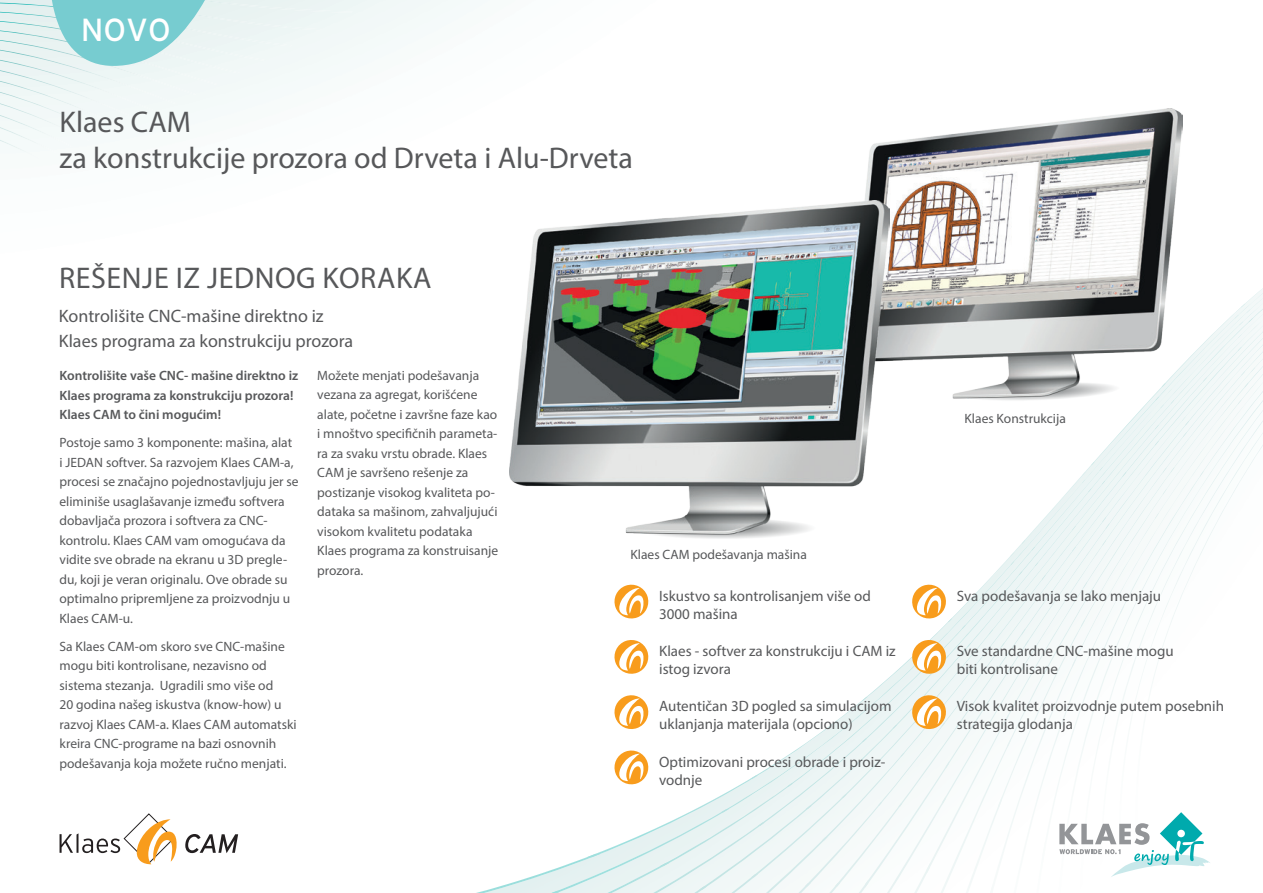
<style>
.page{position:relative;width:1263px;height:893px;background:#fff}
.page>*{position:absolute;margin:0;border:0;box-sizing:border-box;transform-origin:0 0}
.t1{font:31.95px "Interstate";color:#fff}
.t2{font:30px/36px "Myriad Pro";color:#57585a}
.t3{font:30px "Myriad Pro";letter-spacing:.02em;color:#57585a}
.t4{font:18px/25.5px "Myriad Pro";color:#57585a}
.t5{font:15px/18px "Myriad Pro";color:#57585a}
.t6{font:13.5px/19.5px "Myriad Pro";color:#57585a}
.t7{font:600 13.5px/19.5px "Myriad Pro";color:#57585a}
</style>
<div class="page">
<img style="left:0;top:85px;width:123px;height:42px">
<div style="left:0;top:92px;width:106px;height:41px;background:#f1f8f7"></div>
<img style="left:0;top:103px;width:89px;height:33px">
<img style="left:0;top:115px;width:73px;height:27px">
<img style="left:0;top:127px;width:56px;height:22px">
<img style="left:0;top:140px;width:39px;height:15px">
<div style="left:0;top:3px;width:292px;height:43px;background:#eaf3f2"></div>
<div style="left:0;top:12px;width:265px;height:49px;background:#ebf4f3"></div>
<div style="left:0;top:21px;width:240px;height:52px;background:#ecf4f4"></div>
<img style="left:0;top:30px;width:217px;height:55px">
<img style="left:476px;top:891px;width:10px;height:2px">
<img style="left:571px;top:843px;width:52px;height:20px">
<img style="left:743px;top:774px;width:15px;height:9px">
<img style="left:486px;top:863px;width:137px;height:30px">
<img style="left:669px;top:783px;width:89px;height:39px">
<img style="left:831px;top:705px;width:31px;height:20px">
<img style="left:623px;top:822px;width:76px;height:64px">
<img style="left:758px;top:743px;width:48px;height:51px">
<img style="left:862px;top:675px;width:30px;height:40px">
<img style="left:564px;top:886px;width:78px;height:7px">
<img style="left:699px;top:806px;width:52px;height:68px">
<img style="left:806px;top:725px;width:35px;height:69px">
<img style="left:892px;top:671px;width:4px;height:44px">
<img style="left:642px;top:874px;width:87px;height:19px">
<img style="left:751px;top:794px;width:71px;height:43px">
<img style="left:841px;top:715px;width:55px;height:38px">
<img style="left:729px;top:837px;width:76px;height:46px">
<img style="left:822px;top:753px;width:56px;height:49px">
<img style="left:722px;top:883px;width:40px;height:10px">
<img style="left:805px;top:802px;width:57px;height:78px">
<img style="left:878px;top:723px;width:18px;height:38px">
<img style="left:762px;top:883px;width:38px;height:10px">
<img style="left:835px;top:803px;width:27px;height:77px">
<img style="left:800px;top:880px;width:62px;height:13px">
<img style="left:865px;top:761px;width:31px;height:35px">
<img style="left:862px;top:796px;width:34px;height:96px">
<img style="left:871px;top:863px;width:25px;height:30px">
<img style="left:896px;top:532px;width:136px;height:361px">
<img style="left:965px;top:840px;width:67px;height:53px">
<img style="left:1032px;top:480px;width:46px;height:338px">
<img style="left:1078px;top:460px;width:18px;height:308px">
<img style="left:1096px;top:441px;width:17px;height:308px">
<img style="left:1113px;top:419px;width:19px;height:311px">
<img style="left:1132px;top:288px;width:131px;height:417px">
<svg style="left:60px;top:813px;width:117px;height:51px"></svg>
<svg style="left:185px;top:834px;width:53px;height:19px"></svg>
<svg style="left:614px;top:695px;width:35px;height:34px"></svg>
<svg style="left:614px;top:750px;width:35px;height:35px"></svg>
<svg style="left:614px;top:640px;width:35px;height:34px"></svg>
<svg style="left:614px;top:584px;width:35px;height:35px"></svg>
<svg style="left:910px;top:693px;width:38px;height:38px"></svg>
<svg style="left:910px;top:638px;width:38px;height:38px"></svg>
<svg style="left:910px;top:582px;width:38px;height:39px"></svg>
<svg style="left:50px;top:0;width:162px;height:66px"></svg>
<svg style="left:1059px;top:812px;width:151px;height:65px"></svg>
<img style="left:865px;top:108px;width:317px;height:294px">
<img style="left:509px;top:200px;width:380px;height:339px">
<h1 class="t1" style="left:81px;top:12px;width:92px">NOVO</h1>
<h2 class="t2" style="left:60px;top:103px;width:575px">Klaes CAM<br>za konstrukcije prozora od Drveta i Alu-Drveta</h2>
<h2 class="t3" style="left:59px;top:259px;width:374px">REŠENJE IZ JEDNOG KORAKA</h2>
<h3 class="t4" style="left:59px;top:303px;width:296px">Kontrolišite CNC-mašine direktno iz<br>Klaes programa za konstrukciju prozora</h3>
<p class="t7" style="left:60px;top:365px;width:240px">Kontrolišite vaše CNC- mašine direktno iz<br>Klaes programa za konstrukciju prozora!<br>Klaes CAM to čini mogućim!</p>
<p class="t6" style="left:60px;top:433px;width:241px">Postoje samo 3 komponente: mašina, alat i JEDAN softver. Sa razvojem Klaes CAM-a, procesi se značajno pojednostavljuju jer se eliminiše usaglašavanje između softvera dobavljača prozora i softvera za CNC&shy;kontrolu. Klaes CAM vam omogućava da vidite sve obrade na ekranu u 3D pregle&shy;du, koji je veran originalu. Ove obrade su optimalno pripremljene za proizvodnju u Klaes CAM-u.</p>
<p class="t6" style="left:60px;top:636px;width:239px">Sa Klaes CAM-om skoro sve CNC-mašine mogu biti kontrolisane, nezavisno od sistema stezanja. Ugradili smo više od<br>20 godina našeg iskustva (know-how) u razvoj Klaes CAM-a. Klaes CAM automatski kreira CNC-programe na bazi osnovnih podešavanja koja možete ručno menjati.</p>
<p class="t6" style="left:317px;top:365px;width:183px">Možete menjati podešavanja vezana za agregat, korišćene alate, početne i završne faze kao i mnoštvo specifičnih parameta&shy;ra za svaku vrstu obrade. Klaes<br>CAM je savršeno rešenje za postizanje visokog kvaliteta po&shy;dataka sa mašinom, zahvaljujući visokom kvalitetu podataka<br>Klaes programa za konstruisanje prozora.</p>
<p class="t6" style="left:630px;top:545px;width:178px">Klaes CAM podešavanja mašina</p>
<p class="t5" style="left:659px;top:586px;width:213px">Iskustvo sa kontrolisanjem više od<br>3000 mašina</p>
<p class="t5" style="left:659px;top:642px;width:238px">Klaes - softver za konstrukciju i CAM iz istog izvora</p>
<p class="t5" style="left:659px;top:697px;width:234px">Autentičan 3D pogled sa simulacijom uklanjanja materijala (opciono)</p>
<p class="t5" style="left:659px;top:752px;width:228px">Optimizovani procesi obrade i proiz&shy;vodnje</p>
<p class="t6" style="left:964px;top:408px;width:103px">Klaes Konstrukcija</p>
<p class="t5" style="left:957px;top:586px;width:206px">Sva podešavanja se lako menjaju</p>
<p class="t5" style="left:957px;top:642px;width:218px">Sve standardne CNC-mašine mogu biti kontrolisane</p>
<p class="t5" style="left:957px;top:697px;width:269px">Visok kvalitet proizvodnje putem posebnih strategija glodanja</p>
</div>
